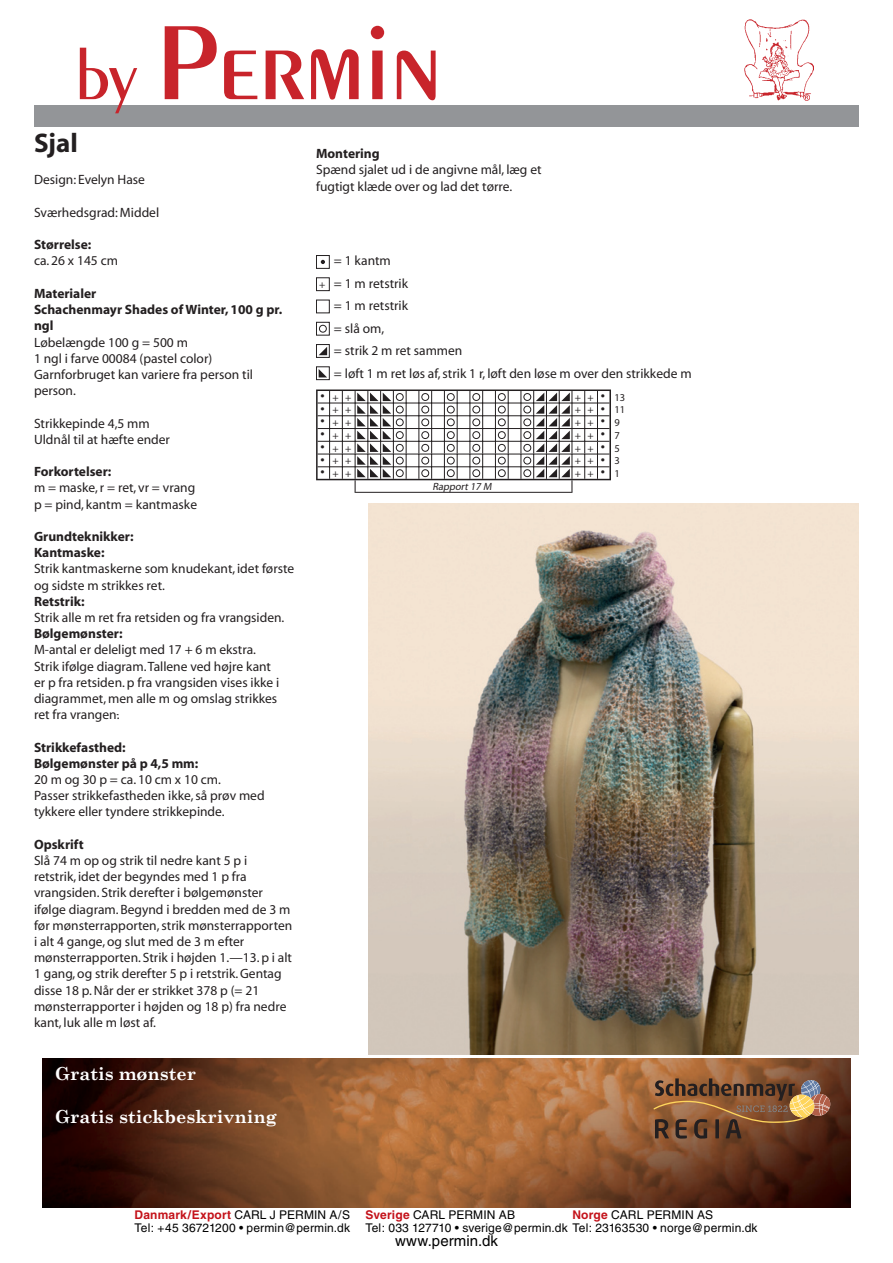
<style>
.page{position:relative;width:893px;height:1263px;background:#fff}
.page>*{position:absolute;margin:0;border:0;box-sizing:border-box;transform-origin:0 0}
.t1{font:112.5px "Penguin Plain";color:#c8242b}
.t2{font:700 27px "Myriad";color:#231f20}
.t3{font:700 18px "Century Schoolbook";color:#fff}
.t4{font:15px "Helvetica";letter-spacing:.005em;color:#000}
.t5{font:13.5px/16.2px "Myriad";color:#231f20}
.t6{font:700 13.5px/16.2px "Myriad";color:#231f20}
.t7{font:12px "Helvetica";letter-spacing:.01em;color:#000}
.t8{font:700 12px "Helvetica";letter-spacing:.015em;color:#c4121a}
.t9{font:10.5px "Museo Sans 500";color:#231f20}
.t10{font:italic 10.5px "Museo Sans 100";color:#231f20}
.s1{font-size:72px}
.s2{font-family:"Museo Sans 100";font-size:15px}
.s3{font-weight:400;color:#000}
.s4{font-weight:700;color:#c4121a}
</style>
<div class="page">
<div style="left:34px;top:106px;width:825px;height:21px;background:#939598"></div>
<img style="left:745px;top:20px;width:68px;height:80px">
<img style="left:42px;top:1058px;width:808px;height:150px">
<svg style="left:653px;top:1078px;width:177px;height:60px"></svg>
<svg style="left:316px;top:389px;width:295px;height:104px"></svg>
<img style="left:368px;top:503px;width:491px;height:551px">
<div style="left:316px;top:255px;width:14px;height:14px;border:1px solid #231f20"></div>
<svg style="left:321px;top:260px;width:4px;height:4px"></svg>
<svg style="left:316px;top:277px;width:14px;height:59px"></svg>
<div style="left:319px;top:325px;width:8px;height:7px;border:1px solid #231f20;border-radius:50%"></div>
<div style="left:316px;top:344px;width:14px;height:14px;border:1px solid #231f20"></div>
<svg style="left:319px;top:347px;width:8px;height:8px"></svg>
<div style="left:316px;top:366px;width:14px;height:14px;border:1px solid #231f20"></div>
<svg style="left:319px;top:369px;width:8px;height:8px"></svg>
<h1 class="t1" style="left:76px;top:-4px;width:368px"><span class="s1">by</span> Permin</h1>
<h2 class="t2" style="left:34px;top:129px;width:45px">Sjal</h2>
<p class="t5" style="left:34px;top:172px;width:113px">Design: Evelyn Hase</p>
<p class="t5" style="left:34px;top:205px;width:127px">Sværhedsgrad: Middel</p>
<p class="t6" style="left:34px;top:237px;width:59px">Størrelse:</p>
<p class="t5" style="left:34px;top:253px;width:85px">ca. 26 x 145 cm</p>
<p class="t6" style="left:34px;top:286px;width:250px">Materialer<br>Schachenmayr Shades of Winter, 100 g pr. ngl</p>
<p class="t5" style="left:34px;top:334px;width:221px">Løbelængde 100 g = 500 m<br>1 ngl i farve 00084 (pastel color)<br>Garnforbruget kan variere fra person til person.</p>
<p class="t5" style="left:34px;top:415px;width:138px">Strikkepinde 4,5 mm<br>Uldnål til at hæfte ender</p>
<p class="t6" style="left:34px;top:464px;width:79px">Forkortelser:</p>
<p class="t5" style="left:34px;top:480px;width:165px">m = maske, r = ret, vr = vrang p = pind, kantm = kantmaske</p>
<p class="t6" style="left:34px;top:529px;width:101px">Grundteknikker:<br>Kantmaske:</p>
<p class="t5" style="left:34px;top:561px;width:262px">Strik kantmaskerne som knudekant, idet første og sidste m strikkes ret.</p>
<p class="t6" style="left:34px;top:594px;width:52px">Retstrik:</p>
<p class="t5" style="left:34px;top:610px;width:252px">Strik alle m ret fra retsiden og fra vrangsiden.</p>
<p class="t6" style="left:34px;top:626px;width:90px">Bølgemønster:</p>
<p class="t5" style="left:34px;top:642px;width:247px">M-antal er deleligt med 17 + 6 m ekstra.<br>Strik ifølge diagram. Tallene ved højre kant er p fra retsiden. p fra vrangsiden vises ikke i diagrammet, men alle m og omslag strikkes ret fra vrangen.</p>
<p class="t6" style="left:34px;top:739px;width:166px">Strikkefasthed:<br>Bølgemønster på p 4,5 mm:</p>
<p class="t5" style="left:34px;top:772px;width:232px">20 m og 30 p = ca. 10 cm x 10 cm.<br>Passer strikkefastheden ikke, så prøv med tykkere eller tyndere strikkepinde.</p>
<p class="t6" style="left:34px;top:837px;width:51px">Opskrift</p>
<p class="t5" style="left:34px;top:853px;width:260px">Slå 74 m op og strik til nedre kant 5 p i retstrik, idet der begyndes med 1 p fra vrangsiden. Strik derefter i bølgemønster ifølge diagram. Begynd i bredden med de 3 m før mønsterrapporten, strik mønsterrapporten i alt 4 gange, og slut med de 3 m efter mønsterrapporten. Strik i højden 1.—13. p i alt 1 gang, og strik derefter 5 p i retstrik. Gentag disse 18 p. Når der er strikket 378 p (= 21 mønsterrapporter i højden og 18 p) fra nedre kant, luk alle m løst af.</p>
<h3 class="t3" style="left:55px;top:1059px;width:142px">Gratis mønster</h3>
<h3 class="t3" style="left:55px;top:1102px;width:223px">Gratis stickbeskrivning</h3>
<p class="t6" style="left:316px;top:146px;width:65px">Montering</p>
<p class="t5" style="left:316px;top:162px;width:227px">Spænd sjalet ud i de angivne mål, læg et fugtigt klæde over og lad det tørre.</p>
<p class="t9" style="left:319px;top:279px;width:8px">+</p>
<p class="t5" style="left:334px;top:250px;width:359px;line-height:22.5px">= 1 kantm<br>= 1 m retstrik<br>= 1 m retstrik<br>= slå om,<br>= strik 2 m ret sammen<br>= løft 1 m ret løs af, strik 1 r, løft den løse m over den strikkede m</p>
<p class="t9" style="left:320px;top:392px;width:32px"><span class="s2">•</span>++</p>
<p class="t9" style="left:575px;top:392px;width:52px">++<span class="s2">•</span> 13</p>
<p class="t9" style="left:320px;top:405px;width:32px"><span class="s2">•</span>++</p>
<p class="t9" style="left:575px;top:405px;width:52px">++<span class="s2">•</span> 11</p>
<p class="t9" style="left:320px;top:417px;width:32px"><span class="s2">•</span>++</p>
<p class="t9" style="left:575px;top:417px;width:47px">++<span class="s2">•</span> 9</p>
<p class="t9" style="left:320px;top:430px;width:32px"><span class="s2">•</span>++</p>
<p class="t9" style="left:575px;top:430px;width:47px">++<span class="s2">•</span> 7</p>
<p class="t9" style="left:320px;top:443px;width:32px"><span class="s2">•</span>++</p>
<p class="t9" style="left:575px;top:443px;width:47px">++<span class="s2">•</span> 5</p>
<p class="t9" style="left:320px;top:456px;width:32px"><span class="s2">•</span>++</p>
<p class="t9" style="left:575px;top:456px;width:47px">++<span class="s2">•</span> 3</p>
<p class="t9" style="left:320px;top:468px;width:32px"><span class="s2">•</span>++</p>
<p class="t9" style="left:575px;top:468px;width:47px">++<span class="s2">•</span> 1</p>
<p class="t10" style="left:432px;top:481px;width:62px">Rapport17 M</p>
<p class="t8" style="left:134px;top:1207px;width:217px">Danmark/Export <span class="s3">CARL J PERMIN A/S</span></p>
<p class="t7" style="left:365px;top:1207px;width:151px"><span class="s4">Sverige</span> CARL PERMIN AB</p>
<p class="t7" style="left:572px;top:1207px;width:142px"><span class="s4">Norge</span> CARL PERMIN AS</p>
<p class="t7" style="left:134px;top:1221px;width:217px">Tel: +45 36721200 • permin@permin.dk</p>
<p class="t7" style="left:365px;top:1221px;width:394px">Tel: 033 127710 • sverige@permin.dk Tel: 23163530 • norge@permin.dk</p>
<p class="t4" style="left:395px;top:1232px;width:104px">www.permin.dk</p>
</div>
